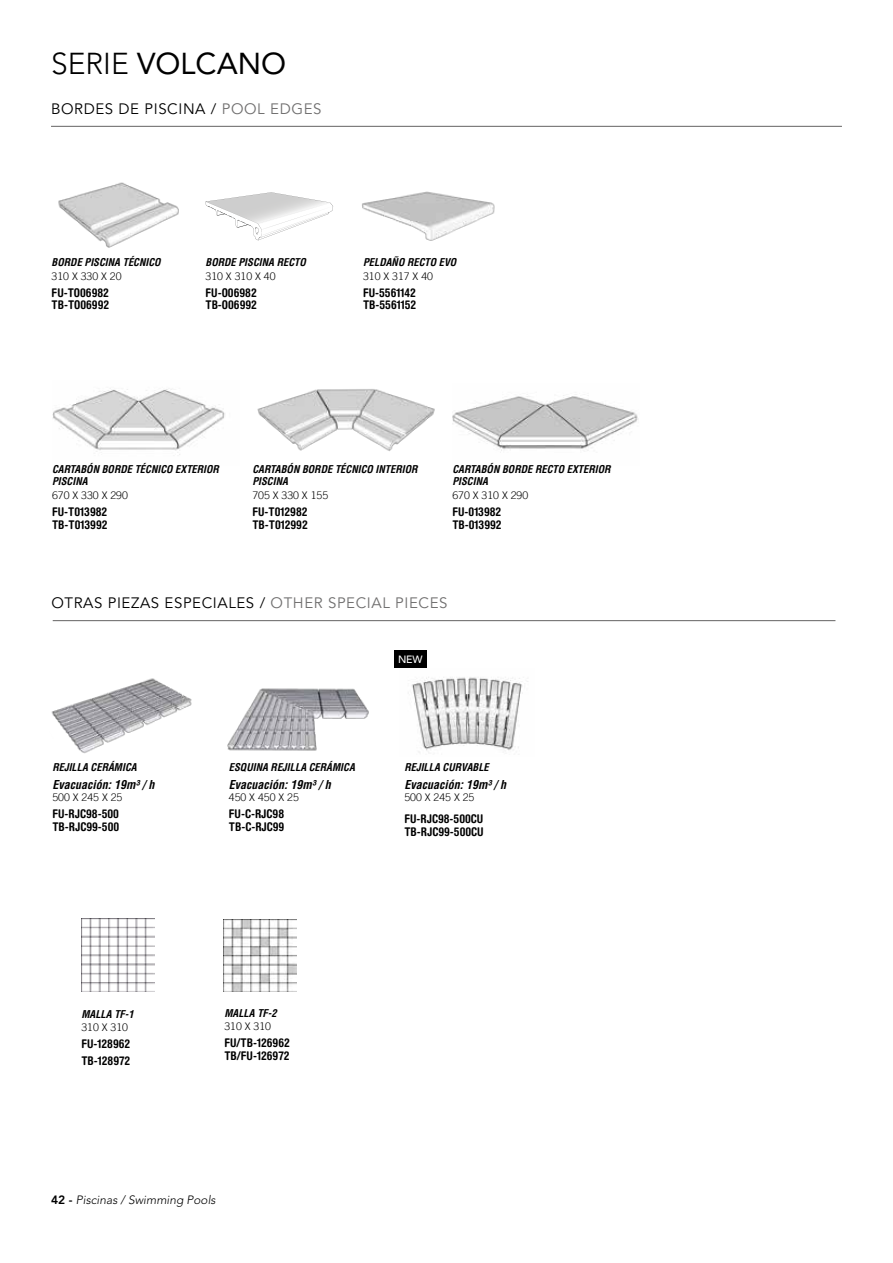
<style>
.page{position:relative;width:893px;height:1263px;background:#fff}
.page>*{position:absolute;margin:0;border:0;box-sizing:border-box;transform-origin:0 0}
.t1{font:30px "Avenir LT Std";color:#000}
.t2{font:15px "Avenir LT Std";letter-spacing:.04em;color:#000}
.t3{font:700 condensed 12px/12.8px "Helvetica Rounded LT Std";color:#000}
.t4{font:italic 700 condensed 12px "Helvetica LT Std";color:#000}
.t5{font:italic 300 12px "Avenir LT Std";color:#000}
.t6{font:italic 700 condensed 10.5px/12.6px "Helvetica LT Std";color:#000}
.t7{font:300 10.5px "Trade Gothic LT";color:#000}
.t8{font:500 10.5px "Avenir LT Std";color:#fff}
.s1{font-weight:300}
.s2{color:#706f6f}
.s3{font-weight:800;font-style:normal}
</style>
<div class="page">
<img style="left:58px;top:182px;width:121px;height:66px">
<svg style="left:206px;top:192px;width:127px;height:48px"></svg>
<img style="left:362px;top:191px;width:133px;height:50px">
<img style="left:52px;top:388px;width:173px;height:67px">
<img style="left:452px;top:394px;width:187px;height:57px">
<img style="left:257px;top:389px;width:178px;height:62px">
<hr style="left:51px;top:126px;width:791px;height:1px;background:#646363">
<img style="left:81px;top:919px;width:73px;height:72px">
<img style="left:224px;top:919px;width:73px;height:72px">
<img style="left:227px;top:688px;width:142px;height:63px">
<img style="left:51px;top:678px;width:141px;height:76px">
<hr style="left:53px;top:620px;width:782px;height:1px;background:#646363">
<img style="left:411px;top:677px;width:117px;height:76px">
<div style="left:394px;top:651px;width:33px;height:17px;background:#000"></div>
<h1 class="t1" style="left:51px;top:46px;width:237px"><span class="s1">SERIE</span> VOLCANO</h1>
<p class="t2" style="left:51px;top:100px;width:272px">BORDES DE PISCINA / <span class="s2">POOL EDGES</span></p>
<p class="t6" style="left:52px;top:256px;width:111px">BORDE PISCINA TÉCNICO</p>
<p class="t7" style="left:52px;top:270px;width:72px">310 X 330 X 20</p>
<p class="t3" style="left:52px;top:286px;width:59px">FU-TO06982<br>TB-TO06992</p>
<p class="t6" style="left:206px;top:256px;width:102px">BORDE PISCINA RECTO</p>
<p class="t7" style="left:206px;top:270px;width:72px">310 X 310 X 40</p>
<p class="t3" style="left:206px;top:286px;width:53px">FU-O06982<br>TB-O06992</p>
<p class="t6" style="left:363px;top:256px;width:95px">PELDAÑO RECTO EVO</p>
<p class="t7" style="left:363px;top:270px;width:72px">310 X 317 X 40</p>
<p class="t3" style="left:363px;top:286px;width:55px">FU-5561142<br>TB-5561152</p>
<p class="t6" style="left:52px;top:463px;width:168px">CARTABÓN BORDE TÉCNICO EXTERIOR<br>PISCINA</p>
<p class="t7" style="left:52px;top:488px;width:77px">670 X 330 X 290</p>
<p class="t3" style="left:52px;top:504px;width:57px;line-height:13.2px">FU-T013982<br>TB-T013992</p>
<p class="t6" style="left:252px;top:463px;width:167px">CARTABÓN BORDE TÉCNICO INTERIOR<br>PISCINA</p>
<p class="t7" style="left:252px;top:488px;width:77px">705 X 330 X 155</p>
<p class="t3" style="left:252px;top:504px;width:57px;line-height:13.2px">FU-T012982<br>TB-T012992</p>
<p class="t6" style="left:452px;top:463px;width:160px">CARTABÓN BORDE RECTO EXTERIOR<br>PISCINA</p>
<p class="t7" style="left:452px;top:488px;width:77px">670 X 310 X 290</p>
<p class="t3" style="left:452px;top:504px;width:51px;line-height:13.2px">FU-013982<br>TB-013992</p>
<p class="t2" style="left:51px;top:594px;width:398px">OTRAS PIEZAS ESPECIALES / <span class="s2">OTHER SPECIAL PIECES</span></p>
<p class="t6" style="left:52px;top:761px;width:86px">REJILLA CERÁMICA</p>
<p class="t4" style="left:52px;top:777px;width:103px">Evacuación: 19m³ / h</p>
<p class="t7" style="left:52px;top:791px;width:72px">500 X 245 X 25</p>
<p class="t3" style="left:52px;top:807px;width:68px">FU-RJC98-500<br>TB-RJC99-500</p>
<p class="t6" style="left:229px;top:761px;width:128px">ESQUINA REJILLA CERÁMICA</p>
<p class="t4" style="left:229px;top:777px;width:103px">Evacuación: 19m³ / h</p>
<p class="t7" style="left:229px;top:791px;width:72px">450 X 450 X 25</p>
<p class="t3" style="left:229px;top:807px;width:57px">FU-C-RJC98<br>TB-C-RJC99</p>
<p class="t8" style="left:398px;top:653px;width:26px">NEW</p>
<p class="t6" style="left:404px;top:761px;width:86px">REJILLA CURVABLE</p>
<p class="t4" style="left:404px;top:777px;width:103px">Evacuación: 19m³ / h</p>
<p class="t7" style="left:404px;top:791px;width:72px">500 X 245 X 25</p>
<p class="t3" style="left:404px;top:812px;width:81px">FU-RJC98-500CU<br>TB-RJC99-500CU</p>
<p class="t6" style="left:81px;top:1007px;width:54px">MALLA TF-1</p>
<p class="t7" style="left:81px;top:1021px;width:48px">310 X 310</p>
<p class="t3" style="left:81px;top:1035px;width:50px;line-height:17px">FU-128962<br>TB-128972</p>
<p class="t6" style="left:224px;top:1007px;width:54px">MALLA TF-2</p>
<p class="t7" style="left:224px;top:1020px;width:48px">310 X 310</p>
<p class="t3" style="left:224px;top:1036px;width:67px">FU/TB-126962<br>TB/FU-126972</p>
<p class="t5" style="left:51px;top:1192px;width:166px"><span class="s3">42 -</span> Piscinas / Swimming Pools</p>
</div>
